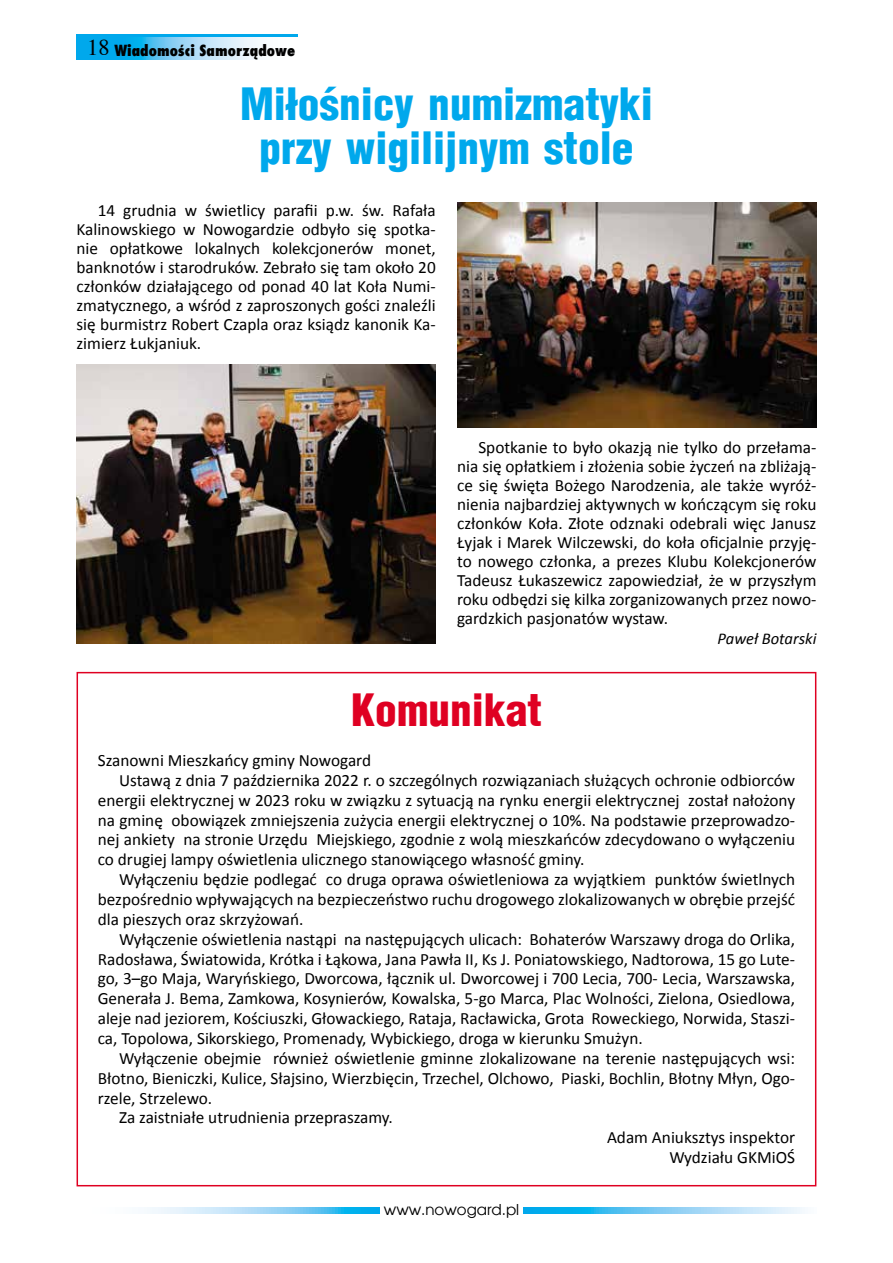
<style>
.page{position:relative;width:893px;height:1263px;background:#fff}
.page>*{position:absolute;margin:0;border:0;box-sizing:border-box;transform-origin:0 0}
.t1{font:900 43.5px/43.5px "Switzerland Cond";color:#00a8ec;text-align:center}
.t2{font:900 43.5px "Switzerland Cond";color:#df0022}
.t3{font:17.25px/19px "Calibri";color:#000;text-align:justify}
.t4{font:italic 16.5px "Calibri";color:#000}
.t5{font:800 15px "Fujiyama";color:#000}
.t6{font:15px "Avalon";color:#000}
.s1{font-family:"Times";font-weight:400;font-size:22.5px}
</style>
<div class="page">
<div style="left:77px;top:34px;width:221px;height:26px;background:#00a8ec"></div>
<svg style="left:138px;top:37px;width:160px;height:23px;background:#b9e3f8"></svg>
<svg style="left:147px;top:1207px;width:658px;height:6px;background:#81d0f4"></svg>
<div style="left:380px;top:1203px;width:143px;height:15px;background:#fff"></div>
<img style="left:457px;top:203px;width:359px;height:224px">
<img style="left:77px;top:365px;width:359px;height:279px">
<p class="t5" style="left:87px;top:40px;width:210px"><span class="s1">18</span> Wiadomości Samorządowe</p>
<h1 class="t1" style="left:240px;top:81px;width:414px">Miłośnicy numizmatyki przy wigilijnym stole</h1>
<p class="t3" style="left:76px;top:200px;width:361px;text-indent:21px">14 grudnia w świetlicy parafii p.w. św. Rafała Kalinowskiego w Nowogardzie odbyło się spotka&shy;nie opłatkowe lokalnych kolekcjonerów monet, banknotów i starodruków. Zebrało się tam około 20 członków działającego od ponad 40 lat Koła Numi&shy;zmatycznego, a wśród z zaproszonych gości znaleźli się burmistrz Robert Czapla oraz ksiądz kanonik Ka&shy;zimierz Łukjaniuk.</p>
<p class="t3" style="left:457px;top:437px;width:361px;text-indent:21px">Spotkanie to było okazją nie tylko do przełama&shy;nia się opłatkiem i złożenia sobie życzeń na zbliżają&shy;ce się święta Bożego Narodzenia, ale także wyróż&shy;nienia najbardziej aktywnych w kończącym się roku członków Koła. Złote odznaki odebrali więc Janusz Łyjak i Marek Wilczewski, do koła oficjalnie przyję&shy;to nowego członka, a prezes Klubu Kolekcjonerów Tadeusz Łukaszewicz zapowiedział, że w przyszłym roku odbędzi się kilka zorganizowanych przez nowo&shy;gardzkich pasjonatów wystaw.</p>
<p class="t4" style="left:718px;top:628px;width:100px">Paweł Botarski</p>
<h1 class="t2" style="left:351px;top:682px;width:192px">Komunikat</h1>
<p class="t3" style="left:98px;top:750px;width:275px">Szanowni Mieszkańcy gminy Nowogard</p>
<p class="t3" style="left:119px;top:770px;width:678px">Ustawą z dnia 7 października 2022 r. o szczególnych rozwiązaniach służących ochronie odbiorców</p>
<p class="t3" style="left:98px;top:789px;width:699px">energii elektrycznej w 2023 roku w związku z sytuacją na rynku energii elektrycznej został nałożony</p>
<p class="t3" style="left:98px;top:809px;width:699px">na gminę obowiązek zmniejszenia zużycia energii elektrycznej o 10%. Na podstawie przeprowadzo-</p>
<p class="t3" style="left:98px;top:829px;width:699px">nej ankiety na stronie Urzędu Miejskiego, zgodnie z wolą mieszkańców zdecydowano o wyłączeniu</p>
<p class="t3" style="left:98px;top:849px;width:488px">co drugiej lampy oświetlenia ulicznego stanowiącego własność gminy.</p>
<p class="t3" style="left:119px;top:869px;width:678px">Wyłączeniu będzie podlegać co druga oprawa oświetleniowa za wyjątkiem punktów świetlnych</p>
<p class="t3" style="left:98px;top:889px;width:699px">bezpośrednio wpływających na bezpieczeństwo ruchu drogowego zlokalizowanych w obrębie przejść</p>
<p class="t3" style="left:98px;top:909px;width:207px">dla pieszych oraz skrzyżowań.</p>
<p class="t3" style="left:119px;top:928px;width:678px">Wyłączenie oświetlenia nastąpi na następujących ulicach: Bohaterów Warszawy droga do Orlika,</p>
<p class="t3" style="left:98px;top:948px;width:699px">Radosława, Światowida, Krótka i Łąkowa, Jana Pawła II, Ks J. Poniatowskiego, Nadtorowa, 15 go Lute-</p>
<p class="t3" style="left:98px;top:968px;width:699px">go, 3–go Maja, Waryńskiego, Dworcowa, łącznik ul. Dworcowej i 700 Lecia, 700- Lecia, Warszawska,</p>
<p class="t3" style="left:98px;top:988px;width:699px">Generała J. Bema, Zamkowa, Kosynierów, Kowalska, 5-go Marca, Plac Wolności, Zielona, Osiedlowa,</p>
<p class="t3" style="left:98px;top:1008px;width:699px">aleje nad jeziorem, Kościuszki, Głowackiego, Rataja, Racławicka, Grota Roweckiego, Norwida, Staszi-</p>
<p class="t3" style="left:98px;top:1028px;width:546px">ca, Topolowa, Sikorskiego, Promenady, Wybickiego, droga w kierunku Smużyn.</p>
<p class="t3" style="left:119px;top:1048px;width:678px">Wyłączenie obejmie również oświetlenie gminne zlokalizowane na terenie następujących wsi:</p>
<p class="t3" style="left:98px;top:1067px;width:699px">Błotno, Bieniczki, Kulice, Słajsino, Wierzbięcin, Trzechel, Olchowo, Piaski, Bochlin, Błotny Młyn, Ogo-</p>
<p class="t3" style="left:98px;top:1087px;width:116px">rzele, Strzelewo.</p>
<p class="t3" style="left:119px;top:1107px;width:275px">Za zaistniałe utrudnienia przepraszamy.</p>
<p class="t3" style="left:607px;top:1127px;width:190px">Adam Aniuksztys inspektor</p>
<p class="t3" style="left:669px;top:1147px;width:127px">Wydziału GKMiOŚ</p>
<p class="t6" style="left:384px;top:1200px;width:137px">www.nowogard.pl</p>
</div>
